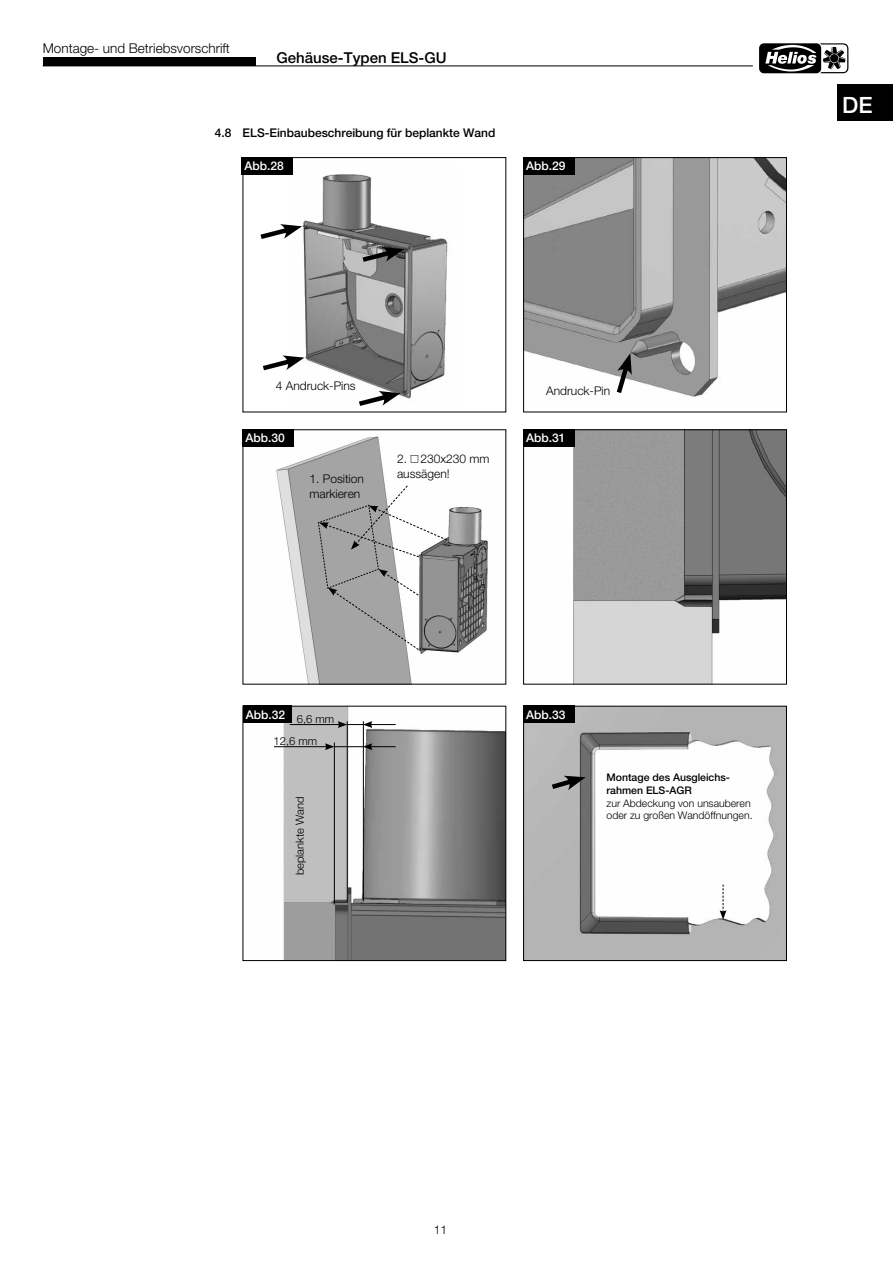
<style>
.page{position:relative;width:893px;height:1263px;background:#fff}
.page>*{position:absolute;margin:0;border:0;box-sizing:border-box;transform-origin:0 0}
.t1{font:500 22.5px "Helvetica Neue";color:#fff}
.t2{font:500 15px "Helvetica Neue";color:#000}
.t3{font:300 13.5px "Helvetica Neue";color:#000}
.t4{font:300 12px/15px "Helvetica Neue";color:#000}
.t5{font:500 12px "Helvetica Neue";color:#000}
.t6{font:500 12px "Helvetica Neue";color:#fff}
.t7{font:300 11.25px "Helvetica Neue";color:#000}
.t8{font:300 10.5px/12.6px "Helvetica Neue";color:#000}
.t9{font:500 10.5px/12.6px "Helvetica Neue";color:#000}
</style>
<div class="page">
<div style="left:838px;top:84px;width:55px;height:36px;background:#000"></div>
<hr style="left:43px;top:66px;width:710px;height:1px;background:#000">
<div style="left:43px;top:57px;width:212px;height:9px;background:#000"></div>
<svg style="left:759px;top:43px;width:90px;height:31px"></svg>
<div style="left:759px;top:43px;width:62px;height:30px;background:#000;border-radius:5px"></div>
<svg style="left:765px;top:43px;width:83px;height:30px"></svg>
<img style="left:291px;top:174px;width:157px;height:225px">
<div style="left:241px;top:157px;width:52px;height:17px;background:#000"></div>
<svg style="left:354px;top:391px;width:46px;height:15px"></svg>
<svg style="left:358px;top:247px;width:46px;height:18px"></svg>
<svg style="left:260px;top:224px;width:42px;height:18px"></svg>
<svg style="left:263px;top:355px;width:41px;height:19px"></svg>
<img style="left:525px;top:159px;width:260px;height:238px">
<div style="left:523px;top:157px;width:264px;height:255px;border:1px solid #000"></div>
<div style="left:523px;top:157px;width:51px;height:17px;background:#000"></div>
<svg style="left:613px;top:353px;width:19px;height:44px"></svg>
<img style="left:245px;top:436px;width:243px;height:246px">
<div style="left:243px;top:429px;width:51px;height:17px;background:#000"></div>
<svg style="left:318px;top:485px;width:130px;height:165px"></svg>
<img style="left:525px;top:431px;width:260px;height:251px">
<div style="left:523px;top:429px;width:264px;height:255px;border:1px solid #000"></div>
<div style="left:523px;top:429px;width:51px;height:17px;background:#000"></div>
<img style="left:274px;top:708px;width:230px;height:251px">
<div style="left:243px;top:706px;width:263px;height:255px;border:1px solid #000"></div>
<div style="left:243px;top:706px;width:49px;height:17px;background:#000"></div>
<hr style="left:347px;top:721px;width:1px;height:181px;background:#000">
<hr style="left:334px;top:742px;width:1px;height:162px;background:#000">
<hr style="left:363px;top:721px;width:1px;height:180px;background:#000">
<hr style="left:290px;top:724px;width:50px;height:1px;background:#000">
<hr style="left:274px;top:746px;width:53px;height:1px;background:#000">
<svg style="left:325px;top:743px;width:71px;height:7px"></svg>
<svg style="left:338px;top:721px;width:58px;height:7px"></svg>
<img style="left:525px;top:708px;width:260px;height:251px">
<div style="left:523px;top:706px;width:264px;height:255px;border:1px solid #000"></div>
<div style="left:523px;top:706px;width:51px;height:17px;background:#000"></div>
<svg style="left:547px;top:775px;width:39px;height:17px"></svg>
<svg style="left:720px;top:884px;width:6px;height:36px"></svg>
<svg style="left:411px;top:455px;width:7px;height:8px"></svg>
<p class="t3" style="left:43px;top:40px;width:189px">Montage- und Betriebsvorschrift</p>
<p class="t2" style="left:277px;top:48px;width:172px">Gehäuse-Typen ELS-GU</p>
<p class="t5" style="left:215px;top:125px;width:282px">4.8 ELS-Einbaubeschreibung für beplankte Wand</p>
<p class="t6" style="left:244px;top:159px;width:41px">Abb.28</p>
<p class="t6" style="left:526px;top:159px;width:41px">Abb.29</p>
<p class="t4" style="left:276px;top:378px;width:81px">4 Andruck-Pins</p>
<p class="t6" style="left:246px;top:431px;width:41px">Abb.30</p>
<p class="t4" style="left:309px;top:471px;width:56px">1. Position markieren</p>
<p class="t4" style="left:397px;top:451px;width:94px">2. 230x230 mm aussägen!</p>
<p class="t4" style="left:546px;top:383px;width:66px">Andruck-Pin</p>
<p class="t6" style="left:526px;top:431px;width:41px">Abb.31</p>
<p class="t6" style="left:246px;top:707px;width:41px">Abb.32</p>
<p class="t7" style="left:297px;top:712px;width:39px">6,6 mm</p>
<p class="t6" style="left:526px;top:707px;width:41px">Abb.33</p>
<p class="t7" style="left:273px;top:734px;width:45px">12,6 mm</p>
<p class="t7" style="left:293px;top:875px;width:81px;rotate:-90deg">beplankte Wand</p>
<p class="t9" style="left:606px;top:771px;width:125px">Montage des Ausgleichs&shy;rahmen ELS-AGR</p>
<p class="t8" style="left:606px;top:796px;width:148px">zur Abdeckung von unsauberen oder zu großen Wandöffnungen.</p>
<h1 class="t1" style="left:842px;top:92px;width:32px">DE</h1>
<p class="t4" style="left:434px;top:1222px;width:15px">11</p>
</div>
